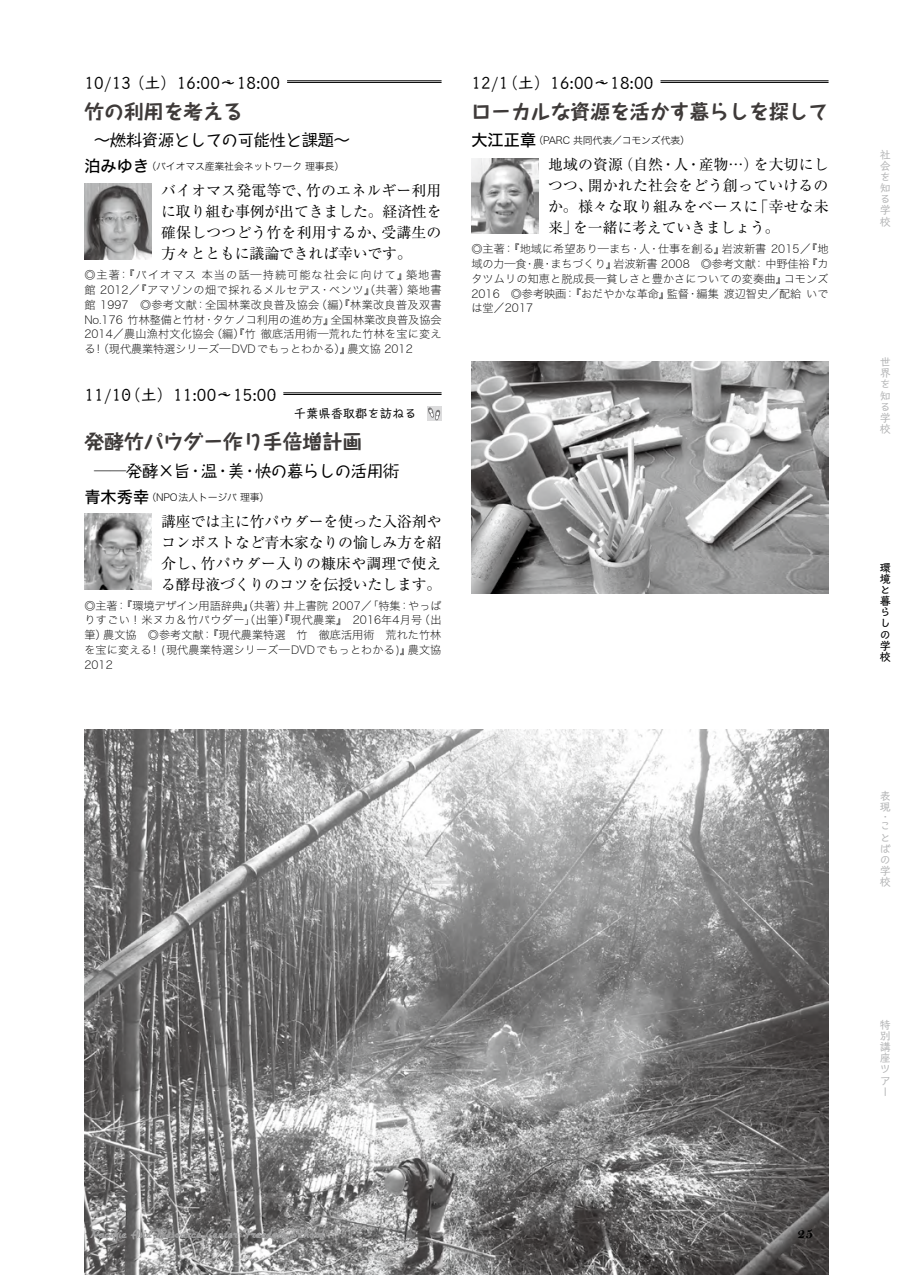
<style>
.page{position:relative;width:903px;height:1275px;background:#fff}
.page>*{position:absolute;margin:0;border:0;box-sizing:border-box;transform-origin:0 0}
.t1{font:700 19.78px "Taka Hand Std";color:#3e3a39}
.t2{font:16.1px "Talking Std";letter-spacing:.02em;color:#000}
.t3{font:500 16.1px "Taka Hand Std";letter-spacing:-.01em;color:#000}
.t4{font:14.88px/21.2px "Ryumin Pro";color:#000;text-align:justify}
.t5{font:14.88px "Airstream NF";letter-spacing:-.01em;color:#9f9fa0}
.t6{font:14.88px "Bell MT Bold";color:#000}
.t7{font:12.42px "Talking Std";letter-spacing:-.01em;color:#000}
.t8{font:11.2px/14.9px "Hira Kaku Std W1";letter-spacing:.01em;color:#000;text-align:justify}
.t9{font:11.2px/11.2px "Talking Std";color:#b4b5b6}
.t10{font:11.2px/11.2px "Talking Std";color:#000}
.t11{font:9.97px "Hira Kaku Std W2";letter-spacing:-.02em;color:#000}
.s1{font-family:"Hira Kaku Std W5";font-size:16.1px}
</style>
<div class="page">
<img style="left:84px;top:729px;width:744px;height:546px">
<hr style="left:124px;top:80px;width:317px;height:1px;background:#000">
<hr style="left:124px;top:82px;width:317px;height:1px;background:#000">
<hr style="left:124px;top:393px;width:317px;height:1px;background:#000">
<hr style="left:124px;top:394px;width:317px;height:1px;background:#000">
<svg style="left:124px;top:80px;width:176px;height:3px"></svg>
<svg style="left:124px;top:392px;width:172px;height:3px"></svg>
<hr style="left:511px;top:80px;width:317px;height:1px;background:#000">
<hr style="left:511px;top:82px;width:317px;height:1px;background:#000">
<svg style="left:511px;top:80px;width:162px;height:3px"></svg>
<svg style="left:427px;top:406px;width:15px;height:15px"></svg>
<img style="left:84px;top:183px;width:67px;height:76px">
<img style="left:84px;top:513px;width:67px;height:76px">
<img style="left:471px;top:158px;width:67px;height:76px">
<img style="left:471px;top:361px;width:357px;height:233px">
<h2 class="t2" style="left:84px;top:70px;width:197px">10/13 （土）16:00〜 18:00</h2>
<h1 class="t1" style="left:84px;top:97px;width:160px">竹の利用を考える</h1>
<h2 class="t3" style="left:94px;top:129px;width:257px">〜燃料資源としての可能性と課題〜</h2>
<p class="t11" style="left:84px;top:159px;width:261px"><span class="s1">泊みゆき</span>（バイオマス産業社会ネットワーク 理事長）</p>
<h3 class="t4" style="left:161px;top:179px;width:282px">バイオマス発電等で、竹のエネルギー利用に取り組む事例が出てきました。経済性を確保しつつどう竹を利用するか、受講生の方々とともに議論できれば幸いです。</h3>
<p class="t8" style="left:84px;top:267px;width:359px">◎主著：『バイオマス 本当の話─持続可能な社会に向けて』築地書館 2012／『アマゾンの畑で採れるメルセデス・ベンツ』（共著）築地書館 1997　◎参考文献：全国林業改良普及協会（編）『林業改良普及双書No.176 竹林整備と竹材・タケノコ利用の進め方』全国林業改良普及協会2014／農山漁村文化協会（編）『竹 徹底活用術─荒れた竹林を宝に変える! （現代農業特選シリーズ─DVDでもっとわかる）』農文協 2012</p>
<h2 class="t2" style="left:84px;top:382px;width:193px">11/10（土）11:00〜 15:00</h2>
<p class="t7" style="left:294px;top:404px;width:124px">千葉県香取郡を訪ねる</p>
<h1 class="t1" style="left:84px;top:428px;width:279px">発酵竹パウダー作り手倍増計画</h1>
<h2 class="t3" style="left:94px;top:460px;width:306px">──発酵×旨・温・美・快の暮らしの活用術</h2>
<p class="t11" style="left:84px;top:489px;width:187px"><span class="s1">青木秀幸</span>（NPO法人トージバ 理事）</p>
<h3 class="t4" style="left:161px;top:509px;width:282px">講座では主に竹パウダーを使った入浴剤やコンポストなど青木家なりの愉しみ方を紹介し、竹パウダー入りの糠床や調理で使える酵母液づくりのコツを伝授いたします。</h3>
<p class="t8" style="left:84px;top:598px;width:359px">◎主著：『環境デザイン用語辞典』（共著）井上書院 2007／「特集：やっぱりすごい！米ヌカ＆竹パウダー」（出筆）『現代農業』　2016年4月号（出筆）農文協　◎参考文献：『現代農業特選　竹　徹底活用術　荒れた竹林を宝に変える! (現代農業特選シリーズ─DVDでもっとわかる)』農文協2012</p>
<h2 class="t2" style="left:471px;top:70px;width:184px">12/1（土）16:00〜 18:00</h2>
<h1 class="t1" style="left:471px;top:97px;width:359px">ローカルな資源を活かす暮らしを探して</h1>
<p class="t11" style="left:471px;top:133px;width:220px"><span class="s1">大江正章</span>（PARC 共同代表／コモンズ代表）</p>
<h3 class="t4" style="left:548px;top:153px;width:282px">地域の資源（自然・人・産物…）を大切にしつつ、開かれた社会をどう創っていけるのか。様々な取り組みをベースに「幸せな未来」を一緒に考えていきましょう。</h3>
<p class="t8" style="left:471px;top:241px;width:359px">◎主著：『地域に希望あり─まち・人・仕事を創る』岩波新書 2015／『地域の力─食・農・まちづくり』岩波新書 2008　◎参考文献： 中野佳裕『カタツムリの知恵と脱成長─貧しさと豊かさについての変奏曲』コモンズ2016　◎参考映画：『おだやかな革命』監督・編集 渡辺智史／配給 いでは堂／2017</p>
<p class="t9" style="left:880px;top:148px;width:12px">社会を知る学校</p>
<p class="t9" style="left:880px;top:355px;width:12px">世界を知る学校</p>
<p class="t10" style="left:880px;top:561px;width:12px">環境と暮らしの学校</p>
<p class="t9" style="left:880px;top:790px;width:12px">表現</p>
<p class="t9" style="left:880px;top:811px;width:10px;line-height:9.5px">・こ</p>
<p class="t9" style="left:880px;top:831px;width:12px">とばの学校</p>
<p class="t9" style="left:880px;top:1018px;width:12px">特別講座ツアー</p>
<h3 class="t5" style="left:90px;top:1223px;width:235px">Pacific Asia Resource Center Freedom School</h3>
<h3 class="t6" style="left:797px;top:1224px;width:17px">25</h3>
</div>
